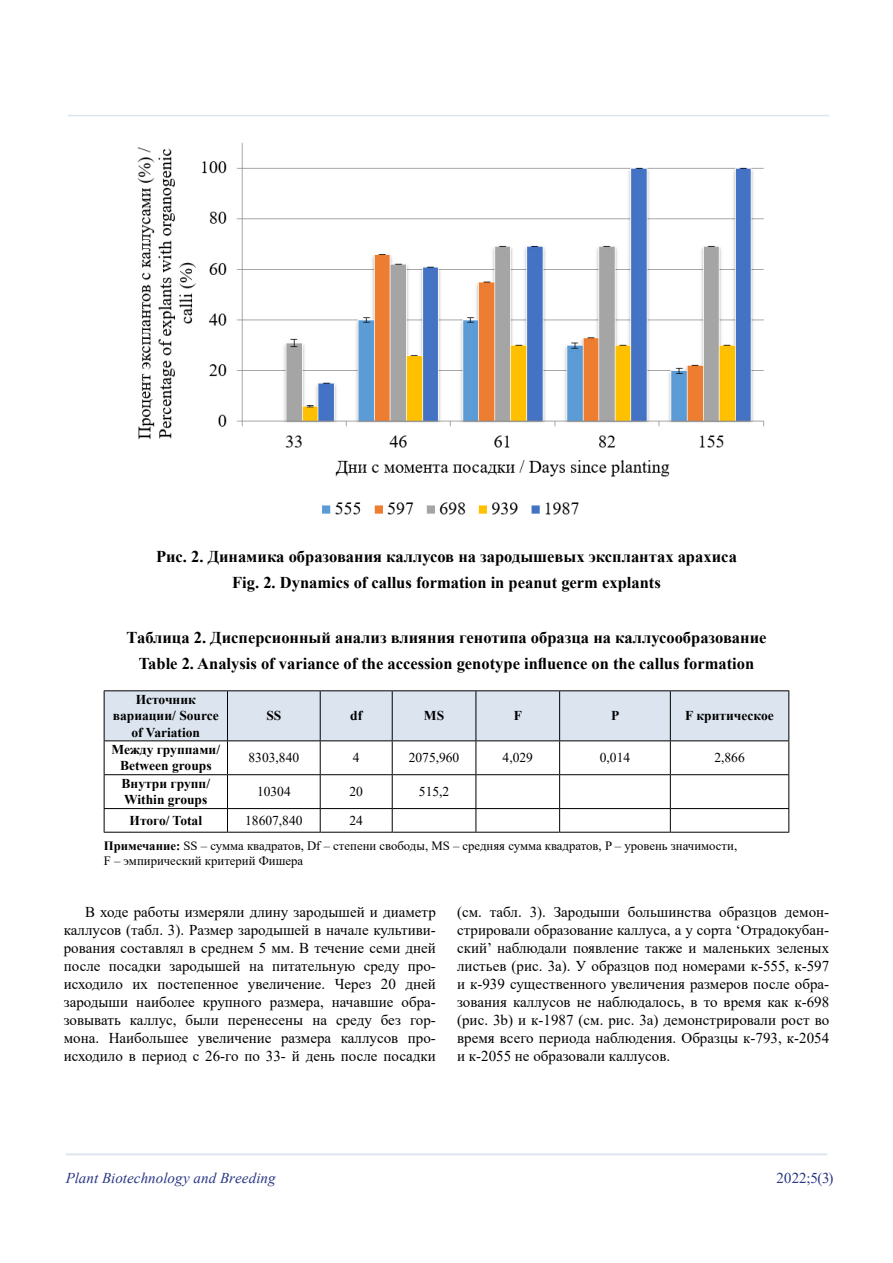
<style>
.page{position:relative;width:893px;height:1263px;background:#fff}
.page>*{position:absolute;margin:0;border:0;box-sizing:border-box;transform-origin:0 0}
.t1{font:700 16.5px/26.5px "Times New Roman";color:#000;text-align:center}
.t2{font:15px/18px "Times New Roman";color:#000;text-align:justify}
.t3{font:italic 15px "Times New Roman";letter-spacing:.005em;color:#283583}
.t4{font:15px "Times New Roman";color:#283583}
.t5{font:700 13.5px/16.2px "Times New Roman";color:#000;text-align:center}
.t6{font:13.5px "Times New Roman";color:#000}
.t7{font:12.75px/15.3px "Times New Roman";color:#000}
.s1{font-weight:700}
</style>
<div class="page">
<img style="left:137px;top:142px;width:628px;height:373px">
<div style="left:105px;top:691px;width:683px;height:49px;background:#dbe4ef"></div>
<hr style="left:104px;top:690px;width:123px;height:1px;background:#000">
<hr style="left:104px;top:691px;width:1px;height:49px;background:#000">
<hr style="left:227px;top:690px;width:93px;height:1px;background:#000">
<hr style="left:227px;top:691px;width:1px;height:49px;background:#000">
<hr style="left:320px;top:690px;width:72px;height:1px;background:#000">
<hr style="left:320px;top:691px;width:1px;height:49px;background:#000">
<hr style="left:392px;top:690px;width:84px;height:1px;background:#000">
<hr style="left:392px;top:691px;width:1px;height:49px;background:#000">
<hr style="left:476px;top:690px;width:84px;height:1px;background:#000">
<hr style="left:476px;top:691px;width:1px;height:49px;background:#000">
<hr style="left:560px;top:690px;width:110px;height:1px;background:#000">
<hr style="left:559px;top:691px;width:1px;height:49px;background:#000">
<hr style="left:670px;top:690px;width:119px;height:1px;background:#000">
<hr style="left:670px;top:691px;width:1px;height:49px;background:#000">
<hr style="left:788px;top:691px;width:1px;height:49px;background:#000">
<hr style="left:104px;top:740px;width:123px;height:1px;background:#000">
<hr style="left:104px;top:741px;width:1px;height:33px;background:#000">
<hr style="left:227px;top:740px;width:93px;height:1px;background:#000">
<hr style="left:227px;top:741px;width:1px;height:33px;background:#000">
<hr style="left:320px;top:740px;width:72px;height:1px;background:#000">
<hr style="left:320px;top:741px;width:1px;height:33px;background:#000">
<hr style="left:392px;top:740px;width:84px;height:1px;background:#000">
<hr style="left:392px;top:741px;width:1px;height:33px;background:#000">
<hr style="left:476px;top:740px;width:84px;height:1px;background:#000">
<hr style="left:476px;top:741px;width:1px;height:33px;background:#000">
<hr style="left:560px;top:740px;width:110px;height:1px;background:#000">
<hr style="left:559px;top:741px;width:1px;height:33px;background:#000">
<hr style="left:670px;top:740px;width:119px;height:1px;background:#000">
<hr style="left:670px;top:741px;width:1px;height:33px;background:#000">
<hr style="left:788px;top:741px;width:1px;height:33px;background:#000">
<hr style="left:104px;top:774px;width:123px;height:1px;background:#000">
<hr style="left:104px;top:775px;width:1px;height:33px;background:#000">
<hr style="left:227px;top:774px;width:93px;height:1px;background:#000">
<hr style="left:227px;top:775px;width:1px;height:33px;background:#000">
<hr style="left:320px;top:774px;width:72px;height:1px;background:#000">
<hr style="left:320px;top:775px;width:1px;height:33px;background:#000">
<hr style="left:392px;top:774px;width:84px;height:1px;background:#000">
<hr style="left:392px;top:775px;width:1px;height:33px;background:#000">
<hr style="left:476px;top:774px;width:84px;height:1px;background:#000">
<hr style="left:476px;top:775px;width:1px;height:33px;background:#000">
<hr style="left:560px;top:774px;width:110px;height:1px;background:#000">
<hr style="left:559px;top:775px;width:1px;height:33px;background:#000">
<hr style="left:670px;top:774px;width:119px;height:1px;background:#000">
<hr style="left:670px;top:775px;width:1px;height:33px;background:#000">
<hr style="left:788px;top:775px;width:1px;height:33px;background:#000">
<hr style="left:104px;top:808px;width:123px;height:1px;background:#000">
<svg style="left:104px;top:809px;width:1px;height:23px"></svg>
<hr style="left:227px;top:808px;width:93px;height:1px;background:#000">
<svg style="left:227px;top:809px;width:1px;height:23px"></svg>
<hr style="left:320px;top:808px;width:72px;height:1px;background:#000">
<svg style="left:320px;top:809px;width:1px;height:23px"></svg>
<hr style="left:392px;top:808px;width:84px;height:1px;background:#000">
<svg style="left:392px;top:809px;width:1px;height:23px"></svg>
<hr style="left:476px;top:808px;width:84px;height:1px;background:#000">
<svg style="left:476px;top:809px;width:1px;height:23px"></svg>
<hr style="left:560px;top:808px;width:110px;height:1px;background:#000">
<svg style="left:559px;top:809px;width:1px;height:23px"></svg>
<hr style="left:670px;top:808px;width:119px;height:1px;background:#000">
<svg style="left:670px;top:809px;width:1px;height:23px"></svg>
<svg style="left:788px;top:809px;width:1px;height:23px"></svg>
<hr style="left:104px;top:832px;width:123px;height:1px;background:#000">
<hr style="left:227px;top:832px;width:93px;height:1px;background:#000">
<hr style="left:320px;top:832px;width:72px;height:1px;background:#000">
<hr style="left:392px;top:832px;width:84px;height:1px;background:#000">
<hr style="left:476px;top:832px;width:84px;height:1px;background:#000">
<hr style="left:560px;top:832px;width:110px;height:1px;background:#000">
<hr style="left:670px;top:832px;width:119px;height:1px;background:#000">
<hr style="left:68px;top:115px;width:761px;height:1px;background:#dbe4ef">
<hr style="left:66px;top:1154px;width:761px;height:1px;background:#dbe4ef">
<p class="t1" style="left:156px;top:542px;width:582px">Рис. 2. Динамика образования каллусов на зародышевых эксплантах арахиса<br>Fig. 2. Dynamics of callus formation in peanut germ explants</p>
<p class="t1" style="left:126px;top:623px;width:641px">Таблица 2. Дисперсионный анализ влияния генотипа образца на каллусообразование<br>Table 2. Analysis of variance of the accession genotype influence on the callus formation</p>
<p class="t5" style="left:113px;top:691px;width:108px">Источник вариации/ Source of Variation</p>
<p class="t5" style="left:266px;top:707px;width:17px">SS</p>
<p class="t5" style="left:350px;top:707px;width:14px">df</p>
<p class="t5" style="left:424px;top:707px;width:22px">MS</p>
<p class="t5" style="left:514px;top:707px;width:10px">F</p>
<p class="t5" style="left:611px;top:707px;width:10px">P</p>
<p class="t5" style="left:685px;top:707px;width:90px">F критическое</p>
<p class="t5" style="left:112px;top:741px;width:110px">Между группами/<br>Between groups</p>
<p class="t6" style="left:249px;top:748px;width:52px">8303,840</p>
<p class="t6" style="left:353px;top:748px;width:8px">4</p>
<p class="t6" style="left:409px;top:748px;width:52px">2075,960</p>
<p class="t6" style="left:503px;top:748px;width:32px">4,029</p>
<p class="t6" style="left:600px;top:748px;width:32px">0,014</p>
<p class="t6" style="left:714px;top:748px;width:32px">2,866</p>
<p class="t5" style="left:122px;top:775px;width:90px;text-align:left">Внутри групп/<br>Within groups</p>
<p class="t6" style="left:257px;top:782px;width:35px">10304</p>
<p class="t6" style="left:349px;top:782px;width:15px">20</p>
<p class="t6" style="left:419px;top:782px;width:32px">515,2</p>
<p class="t5" style="left:130px;top:812px;width:74px">Итого/ Total</p>
<p class="t6" style="left:245px;top:811px;width:59px">18607,840</p>
<p class="t6" style="left:349px;top:811px;width:15px">24</p>
<p class="t7" style="left:104px;top:837px;width:635px"><span class="s1">Примечание:</span> SS – сумма квадратов, Df – степени свободы, MS – средняя сумма квадратов, P – уровень значимости,<br>F – эмпирический критерий Фишера</p>
<p class="t2" style="left:64px;top:903px;width:374px;text-indent:21px">В ходе работы измеряли длину зародышей и диаметр каллусов (табл. 3). Размер зародышей в начале культиви&shy;рования составлял в среднем 5 мм. В течение семи дней после посадки зародышей на питательную среду про&shy;исходило их постепенное увеличение. Через 20 дней зародыши наиболее крупного размера, начавшие обра&shy;зовывать каллус, были перенесены на среду без гор&shy;мона. Наибольшее увеличение размера каллусов про&shy;исходило в период с 26-го по 33- й день после посадки</p>
<p class="t2" style="left:457px;top:903px;width:374px">(см. табл. 3). Зародыши большинства образцов демон&shy;стрировали образование каллуса, а у сорта ‘Отрадокубан&shy;ский’ наблюдали появление также и маленьких зеленых листьев (рис. 3а). У образцов под номерами к-555, к-597 и к-939 существенного увеличения размеров после обра&shy;зования каллусов не наблюдалось, в то время как к-698 (рис. 3b) и к-1987 (см. рис. 3a) демонстрировали рост во время всего периода наблюдения. Образцы к-793, к-2054 и к-2055 не образовали каллусов.</p>
<p class="t3" style="left:66px;top:1168px;width:211px">Plant Biotechnology and Breeding</p>
<p class="t4" style="left:777px;top:1168px;width:58px">2022;5(3)</p>
</div>
